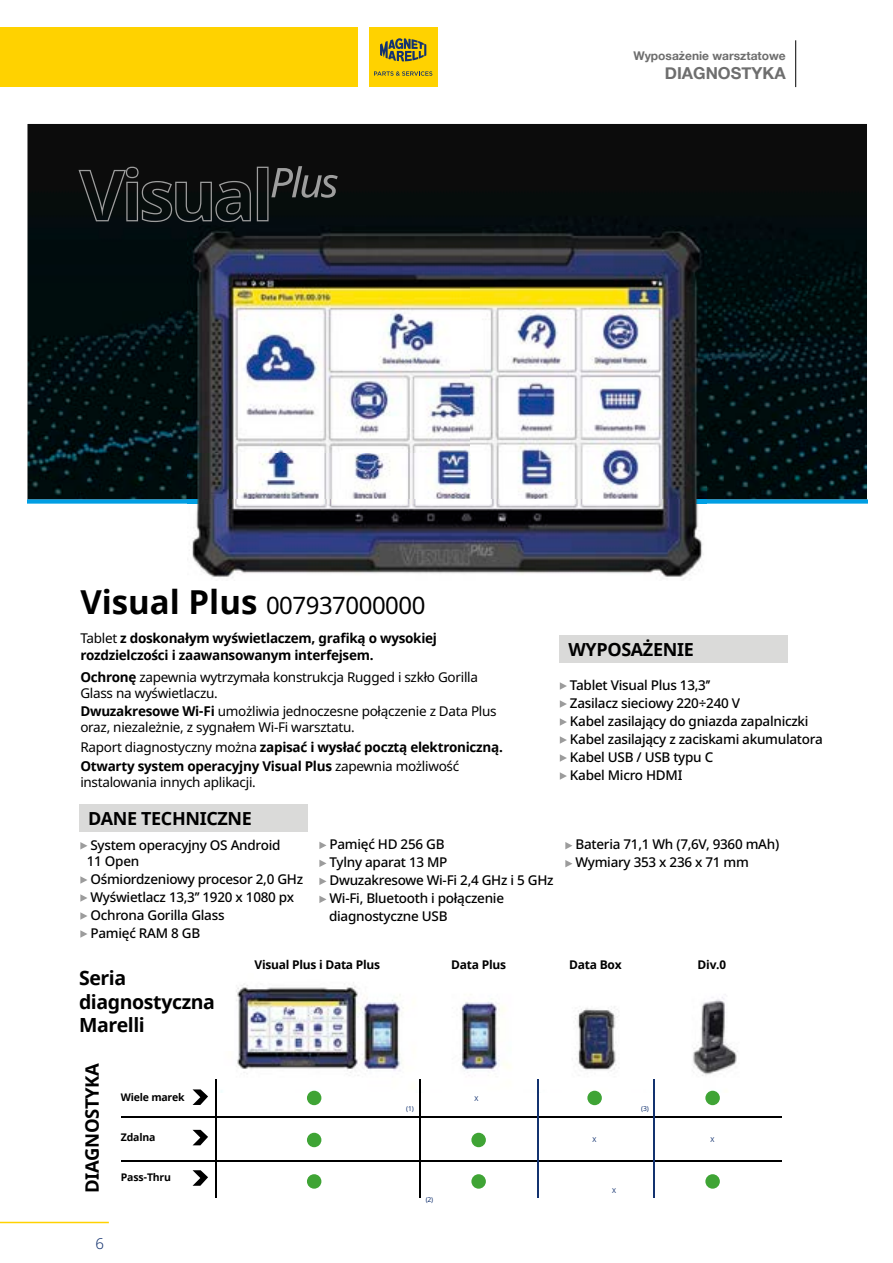
<style>
.page{position:relative;width:893px;height:1263px;background:#fff}
.page>*{position:absolute;margin:0;border:0;box-sizing:border-box;transform-origin:0 0}
.t1{font:24px "Noto Sans";letter-spacing:-.02em;color:#000}
.t2{font:700 19.5px "Noto Sans";letter-spacing:-.02em;color:#000}
.t3{font:700 18.45px "Noto Sans";letter-spacing:-.02em;color:#000}
.t4{font:700 18px "Noto Sans";letter-spacing:-.02em;color:#000}
.t5{font:700 16.5px "Helvetica Neue";color:#6e6e6e}
.t6{font:300 15px "Noto Sans";color:#13326f}
.t7{font:500 13.5px/16.2px "Noto Sans";letter-spacing:-.02em;color:#000}
.t8{font:13.5px/16.2px "Noto Sans";letter-spacing:-.02em;color:#000}
.t9{font:700 13.5px/16.2px "Noto Sans";letter-spacing:-.02em;color:#000}
.t10{font:700 12px "Noto Sans";letter-spacing:-.02em;color:#000}
.t11{font:700 12px "Helvetica Neue";color:#6e6e6e}
.t12{font:700 10.5px "Noto Sans";letter-spacing:-.02em;color:#000}
.t13{font:6.75px "Noto Sans";color:#13326f}
.s1{font-weight:700;font-size:33px}
.s2{font-weight:400}
.s3{font-weight:700}
</style>
<div class="page">
<hr style="left:0;top:1222px;width:109px;height:1px;background:#ffd200">
<img style="left:221px;top:982px;width:517px;height:110px">
<svg style="left:28px;top:124px;width:839px;height:380px;background:#071112"></svg>
<img style="left:188px;top:225px;width:518px;height:353px">
<div style="left:0;top:27px;width:357px;height:60px;background:#ffd200"></div>
<div style="left:369px;top:27px;width:68px;height:60px;background:#ffd200"></div>
<svg style="left:380px;top:38px;width:46px;height:23px"></svg>
<svg style="left:374px;top:71px;width:58px;height:5px"></svg>
<div style="left:307px;top:1091px;width:14px;height:14px;background:#3fa435;border-radius:50%"></div>
<div style="left:587px;top:1091px;width:15px;height:14px;background:#3fa435;border-radius:50%"></div>
<div style="left:705px;top:1091px;width:15px;height:14px;background:#3fa435;border-radius:50%"></div>
<div style="left:705px;top:1174px;width:15px;height:15px;background:#3fa435;border-radius:50%"></div>
<div style="left:307px;top:1133px;width:14px;height:14px;background:#3fa435;border-radius:50%"></div>
<div style="left:471px;top:1133px;width:15px;height:14px;background:#3fa435;border-radius:50%"></div>
<div style="left:307px;top:1174px;width:14px;height:15px;background:#3fa435;border-radius:50%"></div>
<div style="left:471px;top:1174px;width:15px;height:15px;background:#3fa435;border-radius:50%"></div>
<div style="left:80px;top:805px;width:228px;height:27px;background:#dadad9"></div>
<div style="left:559px;top:635px;width:229px;height:27px;background:#dadad9"></div>
<svg style="left:80px;top:842px;width:7px;height:7px"></svg>
<svg style="left:80px;top:876px;width:7px;height:8px"></svg>
<svg style="left:80px;top:894px;width:7px;height:8px"></svg>
<svg style="left:80px;top:912px;width:7px;height:8px"></svg>
<svg style="left:80px;top:930px;width:7px;height:8px"></svg>
<svg style="left:560px;top:682px;width:7px;height:8px"></svg>
<svg style="left:560px;top:700px;width:7px;height:8px"></svg>
<svg style="left:560px;top:718px;width:7px;height:8px"></svg>
<svg style="left:560px;top:736px;width:7px;height:8px"></svg>
<svg style="left:560px;top:754px;width:7px;height:8px"></svg>
<svg style="left:560px;top:772px;width:7px;height:8px"></svg>
<svg style="left:319px;top:842px;width:8px;height:7px"></svg>
<svg style="left:319px;top:860px;width:8px;height:7px"></svg>
<svg style="left:319px;top:878px;width:8px;height:7px"></svg>
<svg style="left:319px;top:896px;width:8px;height:7px"></svg>
<svg style="left:565px;top:842px;width:7px;height:7px"></svg>
<svg style="left:565px;top:860px;width:7px;height:7px"></svg>
<hr style="left:795px;top:40px;width:1px;height:47px;background:#000">
<div style="left:79px;top:964px;width:155px;height:86px;background:#fff"></div>
<hr style="left:121px;top:1116px;width:660px;height:1px;background:#000">
<hr style="left:121px;top:1160px;width:660px;height:1px;background:#000">
<hr style="left:216px;top:1080px;width:1px;height:118px;background:#000">
<hr style="left:419px;top:1080px;width:1px;height:118px;background:#000">
<hr style="left:537px;top:1080px;width:1px;height:118px;background:#13326f">
<hr style="left:653px;top:1080px;width:1px;height:118px;background:#13326f">
<svg style="left:193px;top:1089px;width:15px;height:16px"></svg>
<svg style="left:193px;top:1130px;width:15px;height:15px"></svg>
<svg style="left:193px;top:1170px;width:15px;height:16px"></svg>
<p class="t11" style="left:633px;top:46px;width:154px">Wyposażenie warsztatowe</p>
<p class="t5" style="left:665px;top:61px;width:122px">DIAGNOSTYKA</p>
<p class="t1" style="left:80px;top:588px;width:347px"><span class="s1">Visual Plus</span> 007937000000</p>
<p class="t9" style="left:80px;top:631px;width:358px"><span class="s2">Tablet</span> z doskonałym wyświetlaczem, grafiką o wysokiej rozdzielczości i zaawansowanym interfejsem.</p>
<p class="t8" style="left:80px;top:669px;width:399px"><span class="s3">Ochronę</span> zapewnia wytrzymała konstrukcja Rugged i szkło Gorilla<br>Glass na wyświetlaczu.</p>
<p class="t8" style="left:80px;top:704px;width:418px"><span class="s3">Dwuzakresowe Wi-Fi</span> umożliwia jednoczesne połączenie z Data Plus oraz, niezależnie, z sygnałem Wi-Fi warsztatu.</p>
<p class="t9" style="left:80px;top:739px;width:424px"><span class="s2">Raport diagnostyczny można</span> zapisać i wysłać pocztą elektroniczną.</p>
<p class="t9" style="left:80px;top:758px;width:380px">Otwarty system operacyjny Visual Plus <span class="s2">zapewnia możliwość</span></p>
<p class="t8" style="left:80px;top:774px;width:177px">instalowania innych aplikacji.</p>
<p class="t4" style="left:88px;top:806px;width:165px">DANE TECHNICZNE</p>
<p class="t7" style="left:87px;top:837px;width:195px">System operacyjny OS Android<br>11 Open</p>
<p class="t7" style="left:90px;top:871px;width:214px">Ośmiordzeniowy procesor 2,0 GHz</p>
<p class="t7" style="left:90px;top:889px;width:205px">Wyświetlacz 13,3’’ 1920 x 1080 px</p>
<p class="t7" style="left:90px;top:907px;width:136px">Ochrona Gorilla Glass</p>
<p class="t7" style="left:90px;top:925px;width:111px">Pamięć RAM 8 GB</p>
<p class="t7" style="left:329px;top:836px;width:117px">Pamięć HD 256 GB</p>
<p class="t7" style="left:329px;top:854px;width:120px">Tylny aparat 13 MP</p>
<p class="t7" style="left:329px;top:872px;width:226px">Dwuzakresowe Wi-Fi 2,4 GHz i 5 GHz</p>
<p class="t7" style="left:329px;top:890px;width:176px">Wi-Fi, Bluetooth i połączenie</p>
<p class="t7" style="left:329px;top:908px;width:120px">diagnostyczne USB</p>
<p class="t4" style="left:568px;top:637px;width:127px">WYPOSAŻENIE</p>
<p class="t7" style="left:570px;top:677px;width:142px">Tablet Visual Plus 13,3’’</p>
<p class="t7" style="left:570px;top:695px;width:172px">Zasilacz sieciowy 220÷240 V</p>
<p class="t7" style="left:570px;top:713px;width:240px">Kabel zasilający do gniazda zapalniczki</p>
<p class="t7" style="left:570px;top:731px;width:254px">Kabel zasilający z zaciskami akumulatora</p>
<p class="t7" style="left:570px;top:749px;width:145px">Kabel USB / USB typu C</p>
<p class="t7" style="left:570px;top:767px;width:114px">Kabel Micro HDMI</p>
<p class="t7" style="left:575px;top:837px;width:205px">Bateria 71,1 Wh (7,6V, 9360 mAh)</p>
<p class="t7" style="left:575px;top:855px;width:175px">Wymiary 353 x 236 x 71 mm</p>
<p class="t2" style="left:79px;top:964px;width:49px">Seria</p>
<p class="t2" style="left:79px;top:988px;width:137px">diagnostyczna</p>
<p class="t2" style="left:79px;top:1011px;width:67px">Marelli</p>
<p class="t3" style="left:79px;top:1193px;width:132px;rotate:-90deg">DIAGNOSTYKA</p>
<p class="t12" style="left:121px;top:1089px;width:65px">Wiele marek</p>
<p class="t12" style="left:121px;top:1130px;width:36px">Zdalna</p>
<p class="t12" style="left:121px;top:1170px;width:52px">Pass-Thru</p>
<p class="t6" style="left:96px;top:1233px;width:10px">6</p>
<p class="t10" style="left:254px;top:956px;width:127px">Visual Plus i Data Plus</p>
<p class="t10" style="left:451px;top:956px;width:56px">Data Plus</p>
<p class="t10" style="left:569px;top:956px;width:54px">Data Box</p>
<p class="t10" style="left:698px;top:956px;width:30px">Div.0</p>
<p class="t13" style="left:475px;top:1094px;width:5px">X</p>
<p class="t13" style="left:406px;top:1103px;width:9px">(1)</p>
<p class="t13" style="left:641px;top:1103px;width:9px">(3)</p>
<p class="t13" style="left:593px;top:1134px;width:5px">X</p>
<p class="t13" style="left:710px;top:1134px;width:5px">X</p>
<p class="t13" style="left:426px;top:1195px;width:9px">(2)</p>
<p class="t13" style="left:612px;top:1185px;width:5px">X</p>
</div>
